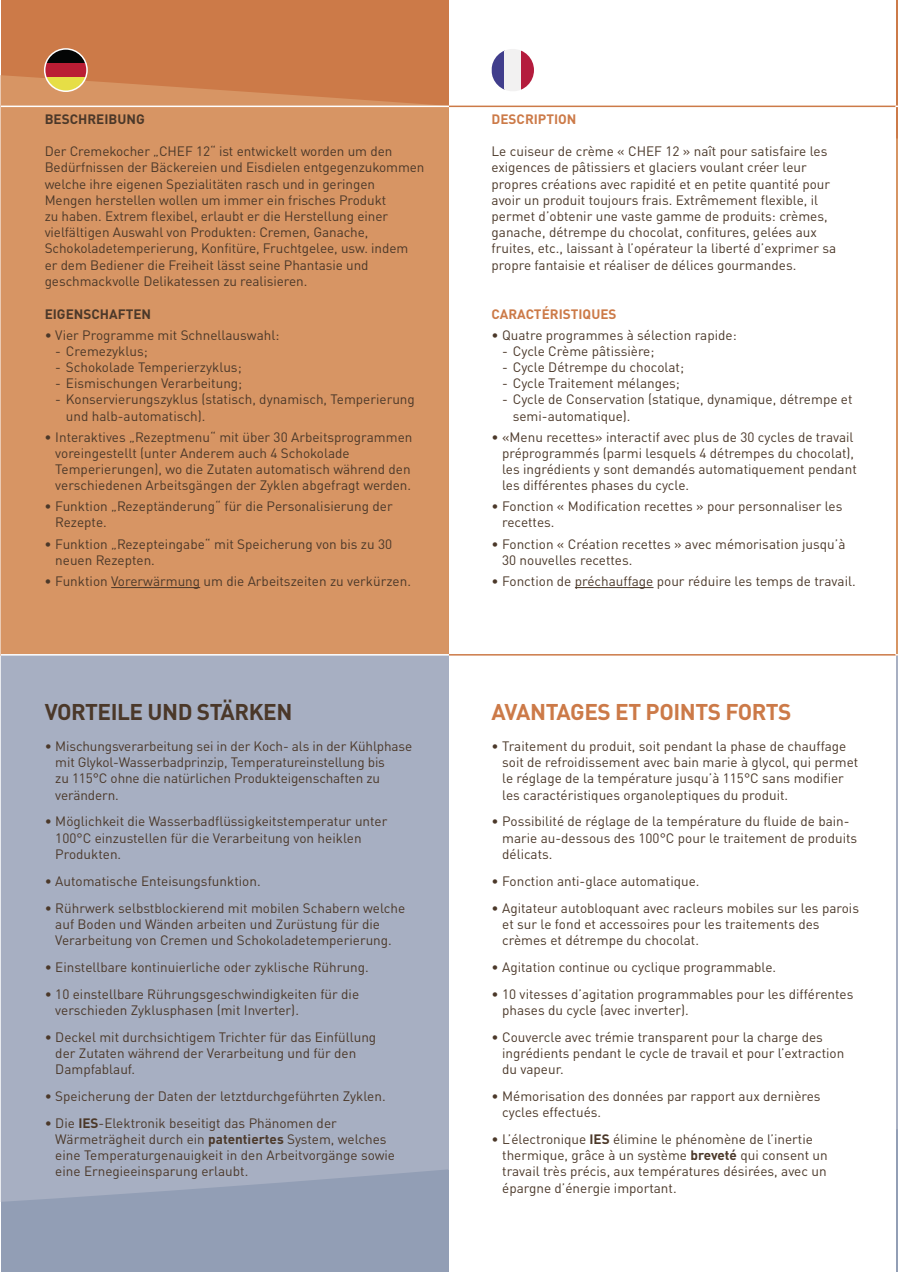
<style>
.page{position:relative;width:898px;height:1272px;background:#fff}
.page>*{position:absolute;margin:0;border:0;box-sizing:border-box;transform-origin:0 0}
.t1{font:700 22.5px "DIN Pro";letter-spacing:-.02em;color:#cc7a48}
.t2{font:700 22.5px "DIN Pro";letter-spacing:-.02em;color:#4b3829}
.t3{font:13.5px/16.2px "DIN Pro";color:#4b3829}
.t4{font:700 13.5px "DIN Pro";color:#cc7a48}
.t5{font:700 13.5px "DIN Pro";color:#4b3829}
.s1{font-weight:700}
</style>
<div class="page">
<div style="left:1px;top:0;width:448px;height:654px;background:#cc7a48"></div>
<div style="left:1px;top:654px;width:448px;height:617px;background:#929eb5"></div>
<hr style="left:895px;top:0;width:2px;height:654px;background:#cc7a48">
<hr style="left:895px;top:654px;width:2px;height:617px;background:#929eb5">
<div style="left:1px;top:655px;width:448px;height:546px;background:#a7afc2"></div>
<div style="left:1px;top:75px;width:448px;height:579px;background:#d79564"></div>
<hr style="left:1px;top:106px;width:448px;height:1px;background:#fff">
<hr style="left:449px;top:106px;width:448px;height:1px;background:#cc7a48">
<hr style="left:111px;top:587px;width:89px;height:1px;background:#4b3829">
<hr style="left:574px;top:587px;width:79px;height:1px;background:#4b3829">
<svg style="left:0;top:75px;width:1px;height:1127px"></svg>
<hr style="left:1px;top:654px;width:448px;height:1px;background:#fff">
<hr style="left:449px;top:654px;width:448px;height:1px;background:#cc7a48">
<svg style="left:895px;top:138px;width:2px;height:991px;background:#dfcfc7"></svg>
<svg style="left:45px;top:49px;width:41px;height:14px"></svg>
<div style="left:45px;top:63px;width:42px;height:14px;background:#ba1d34"></div>
<svg style="left:45px;top:77px;width:42px;height:14px"></svg>
<div style="left:44px;top:48px;width:44px;height:44px;border:2px solid #fff;border-radius:50%"></div>
<svg style="left:491px;top:49px;width:43px;height:42px"></svg>
<p class="t5" style="left:45px;top:108px;width:102px">BESCHREIBUNG</p>
<p class="t3" style="left:45px;top:142px;width:381px">Der Cremekocher „CHEF 12“ ist entwickelt worden um den Bedürfnissen der Bäckereien und Eisdielen entgegenzukommen welche ihre eigenen Spezialitäten rasch und in geringen Mengen herstellen wollen um immer ein frisches Produkt<br>zu haben. Extrem flexibel, erlaubt er die Herstellung einer vielfältigen Auswahl von Produkten: Cremen, Ganache, Schokoladetemperierung, Konfitüre, Fruchtgelee, usw. indem er dem Bediener die Freiheit lässt seine Phantasie und geschmackvolle Delikatessen zu realisieren.</p>
<p class="t5" style="left:45px;top:302px;width:108px">EIGENSCHAFTEN</p>
<p class="t3" style="left:45px;top:325px;width:236px">• Vier Programme mit Schnellauswahl:</p>
<p class="t3" style="left:55px;top:341px;width:94px">- Cremezyklus;</p>
<p class="t3" style="left:55px;top:357px;width:188px">- Schokolade Temperierzyklus;</p>
<p class="t3" style="left:55px;top:374px;width:188px">- Eismischungen Verarbeitung;</p>
<p class="t3" style="left:66px;top:390px;width:350px;text-indent:-11px">- Konservierungszyklus (statisch, dynamisch, Temperierung und halb-automatisch).</p>
<p class="t3" style="left:55px;top:427px;width:358px;text-indent:-11px">• Interaktives „Rezeptmenu“ mit über 30 Arbeitsprogrammen voreingestellt (unter Anderem auch 4 Schokolade Temperierungen), wo die Zutaten automatisch während den verschiedenen Arbeitsgängen der Zyklen abgefragt werden.</p>
<p class="t3" style="left:55px;top:497px;width:339px;text-indent:-11px">• Funktion „Rezeptänderung“ für die Personalisierung der<br>Rezepte.</p>
<p class="t3" style="left:55px;top:534px;width:338px;text-indent:-11px">• Funktion „Rezepteingabe“ mit Speicherung von bis zu 30 neuen Rezepten.</p>
<p class="t3" style="left:45px;top:571px;width:368px">• Funktion Vorerwärmung um die Arbeitszeiten zu verkürzen.</p>
<p class="t4" style="left:491px;top:108px;width:86px">DESCRIPTION</p>
<p class="t3" style="left:491px;top:142px;width:346px">Le cuiseur de crème « CHEF 12 » naît pour satisfaire les exigences de pâtissiers et glaciers voulant créer leur propres créations avec rapidité et en petite quantité pour avoir un produit toujours frais. Extrêmement flexible, il permet d’obtenir une vaste gamme de produits: crèmes, ganache, détrempe du chocolat, confitures, gelées aux fruites, etc., laissant à l’opérateur la liberté d’exprimer sa propre fantaisie et réaliser de délices gourmandes.</p>
<p class="t4" style="left:491px;top:302px;width:126px">CARACTÉRISTIQUES</p>
<p class="t3" style="left:491px;top:325px;width:246px">• Quatre programmes à sélection rapide:</p>
<p class="t3" style="left:502px;top:341px;width:154px">- Cycle Crème pâtissière;</p>
<p class="t3" style="left:502px;top:357px;width:183px">- Cycle Détrempe du chocolat;</p>
<p class="t3" style="left:502px;top:374px;width:179px">- Cycle Traitement mélanges;</p>
<p class="t3" style="left:512px;top:390px;width:341px;text-indent:-11px">- Cycle de Conservation (statique, dynamique, détrempe et semi-automatique).</p>
<p class="t3" style="left:502px;top:427px;width:356px;text-indent:-11px">• «Menu recettes» interactif avec plus de 30 cycles de travail préprogrammés (parmi lesquels 4 détrempes du chocolat), les ingrédients y sont demandés automatiquement pendant les différentes phases du cycle.</p>
<p class="t3" style="left:502px;top:497px;width:342px;text-indent:-11px">• Fonction « Modification recettes » pour personnaliser les recettes.</p>
<p class="t3" style="left:502px;top:534px;width:345px;text-indent:-11px">• Fonction « Création recettes » avec mémorisation jusqu’à<br>30 nouvelles recettes.</p>
<p class="t3" style="left:491px;top:571px;width:365px">• Fonction de préchauffage pour réduire les temps de travail.</p>
<h1 class="t2" style="left:45px;top:692px;width:249px">VORTEILE UND STÄRKEN</h1>
<h1 class="t1" style="left:491px;top:692px;width:301px">AVANTAGES ET POINTS FORTS</h1>
<p class="t3" style="left:55px;top:736px;width:358px;text-indent:-11px">• Mischungsverarbeitung sei in der Koch- als in der Kühlphase mit Glykol-Wasserbadprinzip, Temperatureinstellung bis<br>zu 115°C ohne die natürlichen Produkteigenschaften zu verändern.</p>
<p class="t3" style="left:55px;top:812px;width:333px;text-indent:-11px">• Möglichkeit die Wasserbadflüssigkeitstemperatur unter<br>100°C einzustellen für die Verarbeitung von heiklen<br>Produkten.</p>
<p class="t3" style="left:45px;top:871px;width:217px">• Automatische Enteisungsfunktion.</p>
<p class="t3" style="left:55px;top:898px;width:351px;text-indent:-11px">• Rührwerk selbstblockierend mit mobilen Schabern welche auf Boden und Wänden arbeiten und Zurüstung für die<br>Verarbeitung von Cremen und Schokoladetemperierung.</p>
<p class="t3" style="left:45px;top:957px;width:325px">• Einstellbare kontinuierliche oder zyklische Rührung.</p>
<p class="t3" style="left:55px;top:984px;width:305px;text-indent:-11px">• 10 einstellbare Rührungsgeschwindigkeiten für die verschieden Zyklusphasen (mit Inverter).</p>
<p class="t3" style="left:55px;top:1027px;width:322px;text-indent:-11px">• Deckel mit durchsichtigem Trichter für das Einfüllung der Zutaten während der Verarbeitung und für den<br>Dampfablauf.</p>
<p class="t3" style="left:45px;top:1086px;width:342px">• Speicherung der Daten der letztdurchgeführten Zyklen.</p>
<p class="t3" style="left:55px;top:1113px;width:341px;text-indent:-11px">• Die <span class="s1">IES</span>-Elektronik beseitigt das Phänomen der Wärmeträgheit durch ein <span class="s1">patentiertes</span> System, welches eine Temperaturgenauigkeit in den Arbeitvorgänge sowie eine Ernegieeinsparung erlaubt.</p>
<p class="t3" style="left:502px;top:736px;width:357px;text-indent:-11px">• Traitement du produit, soit pendant la phase de chauffage soit de refroidissement avec bain marie à glycol, qui permet le réglage de la température jusqu’à 115°C sans modifier les caractéristiques organoleptiques du produit.</p>
<p class="t3" style="left:502px;top:812px;width:356px;text-indent:-11px">• Possibilité de réglage de la température du fluide de bain&shy;marie au-dessous des 100°C pour le traitement de produits délicats.</p>
<p class="t3" style="left:491px;top:871px;width:209px">• Fonction anti-glace automatique.</p>
<p class="t3" style="left:502px;top:898px;width:358px;text-indent:-11px">• Agitateur autobloquant avec racleurs mobiles sur les parois et sur le fond et accessoires pour les traitements des crèmes et détrempe du chocolat.</p>
<p class="t3" style="left:491px;top:957px;width:286px">• Agitation continue ou cyclique programmable.</p>
<p class="t3" style="left:502px;top:984px;width:352px;text-indent:-11px">• 10 vitesses d’agitation programmables pour les différentes phases du cycle (avec inverter).</p>
<p class="t3" style="left:502px;top:1027px;width:343px;text-indent:-11px">• Couvercle avec trémie transparent pour la charge des ingrédients pendant le cycle de travail et pour l’extraction du vapeur.</p>
<p class="t3" style="left:502px;top:1086px;width:320px;text-indent:-11px">• Mémorisation des données par rapport aux dernières cycles effectués.</p>
<p class="t3" style="left:502px;top:1129px;width:327px;text-indent:-11px">• L’électronique <span class="s1">IES</span> élimine le phénomène de l’inertie thermique, grâce à un système <span class="s1">breveté</span> qui consent un travail très précis, aux températures désirées, avec un épargne d’énergie important.</p>
</div>
